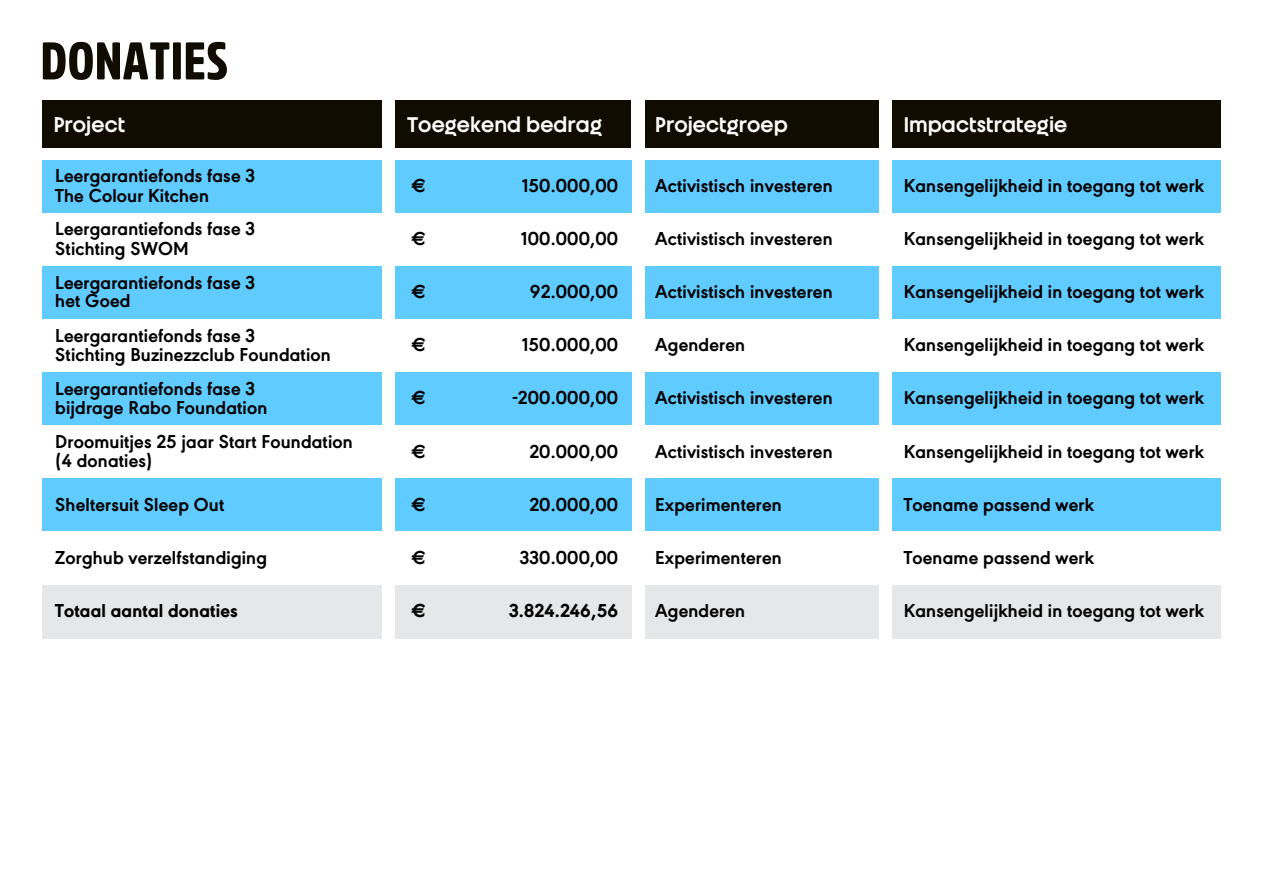
<style>
.page{position:relative;width:1263px;height:893px;background:#fff}
.page>*{position:absolute;margin:0;border:0;box-sizing:border-box;transform-origin:0 0}
.t1{font:900 52.5px "Amsi Pro Cond";letter-spacing:.005em;color:#110c00}
.t2{font:500 21.15px "Unigeo 32 Variable";letter-spacing:.005em;color:#fff}
.t3{font:700 19.5px/19.5px "URW Geometric";letter-spacing:.01em;color:#000}
.t4{font:800 19.5px "URW Geometric";letter-spacing:.01em;color:#000}
</style>
<div class="page">
<div style="left:42px;top:100px;width:340px;height:47px;background:#110c00"></div>
<div style="left:892px;top:100px;width:328px;height:47px;background:#110c00"></div>
<div style="left:395px;top:100px;width:236px;height:47px;background:#110c00"></div>
<div style="left:644px;top:100px;width:235px;height:47px;background:#110c00"></div>
<div style="left:42px;top:160px;width:1178px;height:53px;background:#5fcbff"></div>
<div style="left:42px;top:266px;width:1178px;height:53px;background:#5fcbff"></div>
<div style="left:42px;top:373px;width:1178px;height:53px;background:#5fcbff"></div>
<div style="left:42px;top:479px;width:1178px;height:53px;background:#5fcbff"></div>
<div style="left:42px;top:585px;width:1178px;height:53px;background:#e6e7e8"></div>
<div style="left:382px;top:86px;width:13px;height:571px;background:#fff"></div>
<div style="left:632px;top:86px;width:13px;height:571px;background:#fff"></div>
<div style="left:879px;top:86px;width:13px;height:571px;background:#fff"></div>
<h1 class="t1" style="left:41px;top:25px;width:189px">DONATIES</h1>
<p class="t2" style="left:54px;top:109px;width:73px">Project</p>
<p class="t2" style="left:407px;top:109px;width:196px">Toegekend bedrag</p>
<p class="t2" style="left:655px;top:109px;width:134px">Projectgroep</p>
<p class="t2" style="left:904px;top:109px;width:165px">Impactstrategie</p>
<p class="t3" style="left:55px;top:165px;width:201px">Leergarantiefonds fase 3<br>The Colour Kitchen</p>
<p class="t3" style="left:410px;top:174px;width:17px">€</p>
<p class="t3" style="left:655px;top:174px;width:179px">Activistisch investeren</p>
<p class="t3" style="left:904px;top:174px;width:302px">Kansengelijkheid in toegang tot werk</p>
<p class="t3" style="left:521px;top:228px;width:98px">100.000,00</p>
<p class="t3" style="left:522px;top:174px;width:98px">150.000,00</p>
<p class="t3" style="left:55px;top:218px;width:201px">Leergarantiefonds fase 3<br>Stichting SWOM</p>
<p class="t3" style="left:410px;top:228px;width:17px">€</p>
<p class="t3" style="left:655px;top:228px;width:179px">Activistisch investeren</p>
<p class="t3" style="left:904px;top:228px;width:302px">Kansengelijkheid in toegang tot werk</p>
<p class="t3" style="left:530px;top:281px;width:90px">92.000,00</p>
<p class="t3" style="left:55px;top:272px;width:201px;line-height:18px">Leergarantiefonds fase 3 het Goed</p>
<p class="t3" style="left:410px;top:281px;width:17px">€</p>
<p class="t3" style="left:655px;top:281px;width:179px">Activistisch investeren</p>
<p class="t3" style="left:904px;top:281px;width:302px">Kansengelijkheid in toegang tot werk</p>
<p class="t3" style="left:522px;top:334px;width:98px">150.000,00</p>
<p class="t3" style="left:55px;top:324px;width:277px">Leergarantiefonds fase 3<br>Stichting Buzinezzclub Foundation</p>
<p class="t3" style="left:410px;top:334px;width:17px">€</p>
<p class="t3" style="left:655px;top:334px;width:91px">Agenderen</p>
<p class="t3" style="left:904px;top:334px;width:302px">Kansengelijkheid in toegang tot werk</p>
<p class="t3" style="left:512px;top:387px;width:107px">-200.000,00</p>
<p class="t3" style="left:55px;top:377px;width:213px">Leergarantiefonds fase 3 bijdrage Rabo Foundation</p>
<p class="t3" style="left:410px;top:387px;width:17px">€</p>
<p class="t3" style="left:655px;top:387px;width:179px">Activistisch investeren</p>
<p class="t3" style="left:904px;top:387px;width:302px">Kansengelijkheid in toegang tot werk</p>
<p class="t3" style="left:529px;top:440px;width:90px">20.000,00</p>
<p class="t3" style="left:55px;top:430px;width:299px">Droomuitjes 25 jaar Start Foundation (4 donaties)</p>
<p class="t3" style="left:410px;top:440px;width:17px">€</p>
<p class="t3" style="left:655px;top:440px;width:179px">Activistisch investeren</p>
<p class="t3" style="left:904px;top:440px;width:302px">Kansengelijkheid in toegang tot werk</p>
<p class="t3" style="left:55px;top:493px;width:170px">Sheltersuit Sleep Out</p>
<p class="t3" style="left:410px;top:493px;width:17px">€</p>
<p class="t3" style="left:529px;top:493px;width:90px">20.000,00</p>
<p class="t3" style="left:655px;top:493px;width:128px">Experimenteren</p>
<p class="t3" style="left:904px;top:493px;width:192px">Toename passend werk</p>
<p class="t3" style="left:55px;top:546px;width:213px">Zorghub verzelfstandiging</p>
<p class="t3" style="left:410px;top:546px;width:17px">€</p>
<p class="t3" style="left:520px;top:546px;width:100px">330.000,00</p>
<p class="t3" style="left:655px;top:546px;width:128px">Experimenteren</p>
<p class="t3" style="left:904px;top:546px;width:192px">Toename passend werk</p>
<p class="t4" style="left:55px;top:596px;width:184px">Totaal aantal donaties</p>
<p class="t4" style="left:410px;top:596px;width:17px">€</p>
<p class="t4" style="left:509px;top:596px;width:111px">3.824.246,56</p>
<p class="t3" style="left:655px;top:599px;width:91px">Agenderen</p>
<p class="t3" style="left:904px;top:599px;width:302px">Kansengelijkheid in toegang tot werk</p>
</div>
